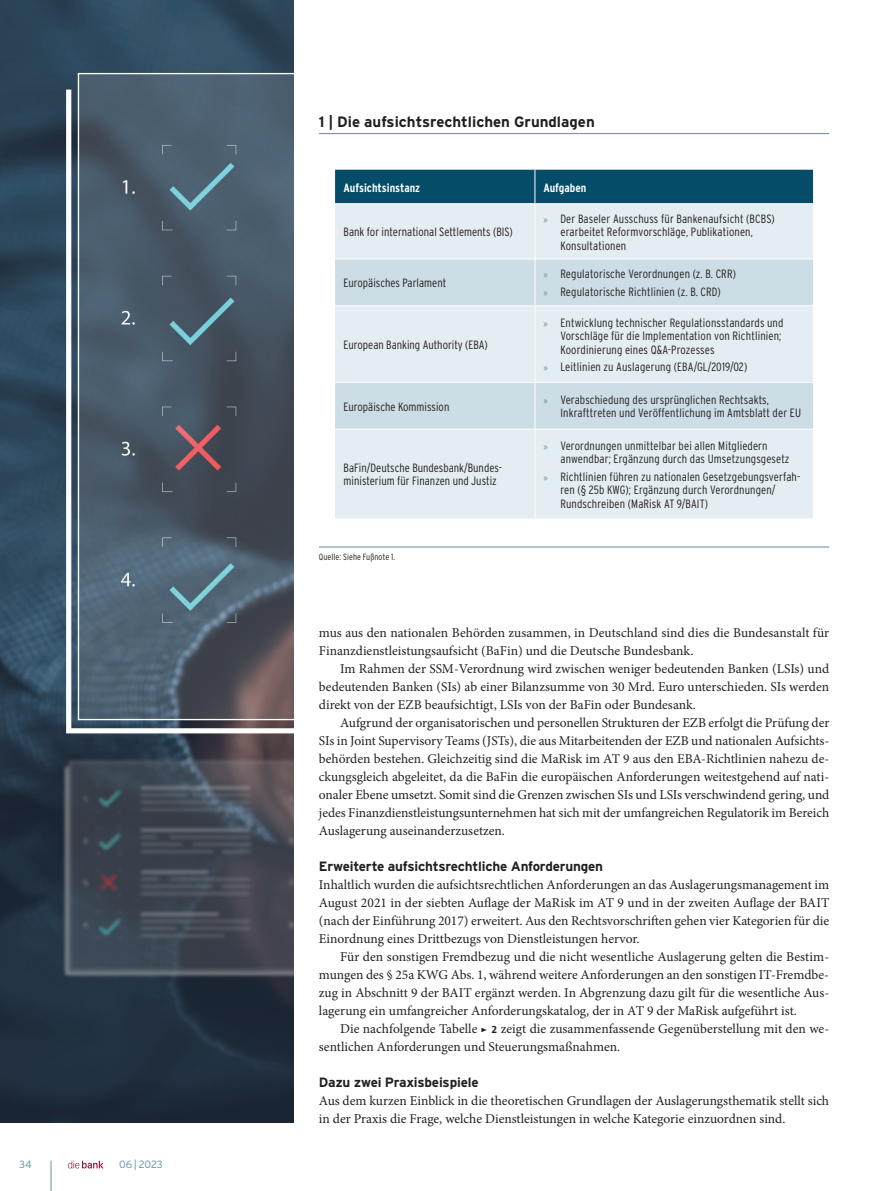
<style>
.page{position:relative;width:893px;height:1191px;background:#fff}
.page>*{position:absolute;margin:0;border:0;box-sizing:border-box;transform-origin:0 0}
.t1{font:700 15px "Interstate";color:#231f20}
.t2{font:13.5px/18px "Minion Pro";color:#231f20;text-align:justify}
.t3{font:700 13.5px "Interstate";letter-spacing:-.015em;color:#231f20}
.t4{font:300 12px/13.5px "Interstate Condensed";letter-spacing:.01em;color:#231f20}
.t5{font:700 12px "Interstate Condensed";color:#fff}
.t6{font:300 10.5px "Interstate";letter-spacing:-.02em;color:#5d91a7}
.t7{font:300 9px "Interstate Condensed";letter-spacing:.01em;color:#231f20}
.s1{font-family:"Myriad Pro";font-weight:400;font-size:10.5px;color:#5d91a7}
.s2{font-family:"The Sans Bold Expert";font-size:10.5px}
</style>
<div class="page">
<svg style="left:68px;top:1160px;width:36px;height:8px"></svg>
<img style="left:0;top:0;width:293px;height:1123px">
<hr style="left:319px;top:133px;width:510px;height:1px;background:#5d91a7">
<hr style="left:319px;top:546px;width:510px;height:1px;background:#5d91a7">
<div style="left:335px;top:170px;width:478px;height:33px;background:#044c67"></div>
<div style="left:335px;top:204px;width:478px;height:314px;background:#e4edf2"></div>
<svg style="left:335px;top:260px;width:478px;height:169px;background:#d7e4eb"></svg>
<hr style="left:535px;top:170px;width:1px;height:33px;background:#fff">
<hr style="left:535px;top:204px;width:1px;height:55px;background:#fff">
<hr style="left:335px;top:259px;width:200px;height:1px;background:#fff">
<hr style="left:535px;top:259px;width:278px;height:1px;background:#fff">
<hr style="left:535px;top:259px;width:1px;height:46px;background:#fff">
<hr style="left:335px;top:305px;width:200px;height:1px;background:#fff">
<hr style="left:535px;top:305px;width:278px;height:1px;background:#fff">
<hr style="left:535px;top:306px;width:1px;height:76px;background:#fff">
<hr style="left:335px;top:382px;width:200px;height:1px;background:#fff">
<hr style="left:535px;top:382px;width:278px;height:1px;background:#fff">
<hr style="left:535px;top:383px;width:1px;height:46px;background:#fff">
<hr style="left:335px;top:429px;width:200px;height:1px;background:#fff">
<hr style="left:535px;top:429px;width:278px;height:1px;background:#fff">
<hr style="left:535px;top:429px;width:1px;height:89px;background:#fff">
<hr style="left:51px;top:1160px;width:1px;height:31px;background:#5d91a7">
<p class="t6" style="left:19px;top:1158px;width:14px">34</p>
<p class="t6" style="left:119px;top:1158px;width:45px">06 | 2023</p>
<p class="t1" style="left:319px;top:113px;width:277px">1 | Die aufsichtsrechtlichen Grundlagen</p>
<p class="t5" style="left:344px;top:181px;width:78px">Aufsichtsinstanz</p>
<p class="t5" style="left:543px;top:181px;width:44px">Aufgaben</p>
<p class="t4" style="left:344px;top:225px;width:171px">Bank for international Settlements (BIS)</p>
<p class="t4" style="left:560px;top:212px;width:216px;text-indent:-17px"><span class="s1">»</span> Der Baseler Ausschuss für Bankenaufsicht (BCBS) erarbeitet Reformvorschläge, Publikationen,<br>Konsultationen</p>
<p class="t4" style="left:344px;top:276px;width:104px">Europäisches Parlament</p>
<p class="t4" style="left:543px;top:265px;width:194px;line-height:17.7px"><span class="s1">»</span> Regulatorische Verordnungen (z. B. CRR) <span class="s1">»</span> Regulatorische Richtlinien (z. B. CRD)</p>
<p class="t4" style="left:344px;top:338px;width:146px">European Banking Authority (EBA)</p>
<p class="t4" style="left:560px;top:315px;width:224px;text-indent:-17px"><span class="s1">»</span> Entwicklung technischer Regulationsstandards und<br>Vorschläge für die Implementation von Richtlinien;<br>Koordinierung eines Q&amp;A-Prozesses</p>
<p class="t4" style="left:543px;top:360px;width:205px"><span class="s1">»</span> Leitlinien zu Auslagerung (EBA/GL/2019/02)</p>
<p class="t4" style="left:344px;top:399px;width:107px">Europäische Kommission</p>
<p class="t4" style="left:560px;top:393px;width:242px;text-indent:-17px"><span class="s1">»</span> Verabschiedung des ursprünglichen Rechtsakts,<br>Inkrafttreten und Veröffentlichung im Amtsblatt der EU</p>
<p class="t4" style="left:344px;top:461px;width:160px">BaFin/Deutsche Bundesbank/Bundes&shy;ministerium für Finanzen und Justiz</p>
<p class="t7" style="left:319px;top:552px;width:78px">Quelle: Siehe Fußnote 1.</p>
<p class="t4" style="left:560px;top:438px;width:231px;text-indent:-17px"><span class="s1">»</span> Verordnungen unmittelbar bei allen Mitgliedern anwendbar; Ergänzung durch das Umsetzungsgesetz</p>
<p class="t4" style="left:560px;top:470px;width:241px;text-indent:-17px"><span class="s1">»</span> Richtlinien führen zu nationalen Gesetzgebungsverfah&shy;ren (§ 25b KWG); Ergänzung durch Verordnungen/<br>Rundschreiben (MaRisk AT 9/BAIT)</p>
<p class="t2" style="left:319px;top:624px;width:512px">mus aus den nationalen Behörden zusammen, in Deutschland sind dies die Bundesanstalt für<br>Finanzdienstleistungsaufsicht (BaFin) und die Deutsche Bundesbank.</p>
<p class="t2" style="left:319px;top:660px;width:512px;text-indent:21px">Im Rahmen der SSM-Verordnung wird zwischen weniger bedeutenden Banken (LSIs) und bedeutenden Banken (SIs) ab einer Bilanzsumme von 30 Mrd. Euro unterschieden. SIs werden direkt von der EZB beaufsichtigt, LSIs von der BaFin oder Bundesank.</p>
<p class="t2" style="left:319px;top:714px;width:512px;text-indent:21px">Aufgrund der organisatorischen und personellen Strukturen der EZB erfolgt die Prüfung der SIs in Joint Supervisory Teams (JSTs), die aus Mitarbeitenden der EZB und nationalen Aufsichts&shy;behörden bestehen. Gleichzeitig sind die MaRisk im AT 9 aus den EBA-Richtlinien nahezu de&shy;ckungsgleich abgeleitet, da die BaFin die europäischen Anforderungen weitestgehend auf nati&shy;onaler Ebene umsetzt. Somit sind die Grenzen zwischen SIs und LSIs verschwindend gering, und jedes Finanzdienstleistungsunternehmen hat sich mit der umfangreichen Regulatorik im Bereich Auslagerung auseinanderzusetzen.</p>
<p class="t3" style="left:319px;top:858px;width:286px">Erweiterte aufsichtsrechtliche Anforderungen</p>
<p class="t2" style="left:319px;top:876px;width:512px">Inhaltlich wurden die aufsichtsrechtlichen Anforderungen an das Auslagerungsmanagement im August 2021 in der siebten Auflage der MaRisk im AT 9 und in der zweiten Auflage der BAIT (nach der Einführung 2017) erweitert. Aus den Rechtsvorschriften gehen vier Kategorien für die Einordnung eines Drittbezugs von Dienstleistungen hervor.</p>
<p class="t2" style="left:319px;top:947px;width:512px;text-indent:21px">Für den sonstigen Fremdbezug und die nicht wesentliche Auslagerung gelten die Bestim&shy;mungen des § 25a KWG Abs. 1, während weitere Anforderungen an den sonstigen IT-Fremdbe&shy;zug in Abschnitt 9 der BAIT ergänzt werden. In Abgrenzung dazu gilt für die wesentliche Aus&shy;lagerung ein umfangreicher Anforderungskatalog, der in AT 9 der MaRisk aufgeführt ist.</p>
<p class="t2" style="left:319px;top:1020px;width:512px;text-indent:21px">Die nachfolgende Tabelle <span class="s2">ÿ 2</span> zeigt die zusammenfassende Gegenüberstellung mit den we&shy;sentlichen Anforderungen und Steuerungsmaßnahmen.</p>
<p class="t3" style="left:319px;top:1075px;width:161px">Dazu zwei Praxisbeispiele</p>
<p class="t2" style="left:319px;top:1092px;width:512px">Aus dem kurzen Einblick in die theoretischen Grundlagen der Auslagerungsthematik stellt sich in der Praxis die Frage, welche Dienstleistungen in welche Kategorie einzuordnen sind.</p>
</div>
